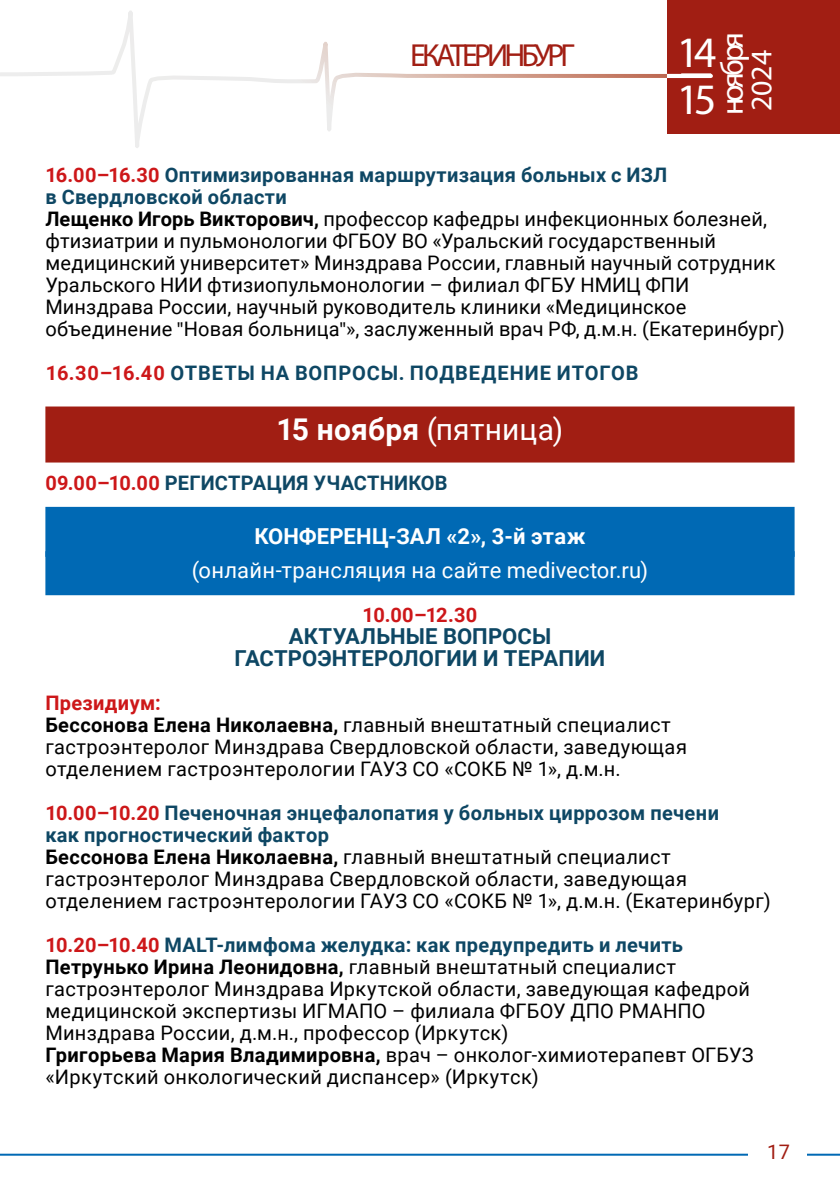
<style>
.page{position:relative;width:840px;height:1191px;background:#fff}
.page>*{position:absolute;margin:0;border:0;box-sizing:border-box;transform-origin:0 0}
.t1{font:43.6px/47.6px "Myriad Pro";color:#fff}
.t2{font:32px "Myriad Pro";letter-spacing:-.12em;color:#a11e13}
.t3{font:31.8px "Myriad Pro";letter-spacing:-.115em;color:#fff}
.t4{font:30px "Roboto";letter-spacing:.01em;color:#fff}
.t5{font:30px "Myriad Pro";color:#fff}
.t6{font:700 22px/22px "Roboto";letter-spacing:.005em;color:#0e4764;text-align:center}
.t7{font:22px "Roboto";letter-spacing:.01em;color:#fff}
.t8{font:700 22px "Roboto";letter-spacing:.01em;color:#fff}
.t9{font:20px/22px "Roboto";letter-spacing:.015em;color:#000}
.t10{font:700 20px "Roboto";letter-spacing:.03em;color:#0e4764}
.t11{font:700 20px "Roboto";letter-spacing:.01em;color:#0e4764}
.t12{font:700 20px "Roboto";letter-spacing:-.015em;color:#cd1719}
.t13{font:20px "Roboto";color:#a11e13}
.s1{font-weight:700;color:#cd1719}
.s2{font-weight:700;color:#0e4764}
.s3{font-weight:700}
.s4{font-family:"Myriad Pro"}
.s5{color:#cd1719}
</style>
<div class="page">
<svg style="left:0;top:11px;width:667px;height:137px"></svg>
<div style="left:667px;top:0;width:172px;height:134px;background:#a11e13"></div>
<svg style="left:667px;top:73px;width:46px;height:6px"></svg>
<hr style="left:680px;top:73px;width:30px;height:3px;background:#fff">
<hr style="left:0;top:1153px;width:839px;height:2px;background:#0069b4">
<div style="left:748px;top:1116px;width:58px;height:75px;background:#fff"></div>
<div style="left:45px;top:406px;width:749px;height:56px;background:#a11e13"></div>
<div style="left:45px;top:507px;width:749px;height:50px;background:#0069b4"></div>
<div style="left:45px;top:551px;width:749px;height:44px;background:#0069b4"></div>
<h3 class="t3" style="left:712px;top:115px;width:85px;rotate:-90deg">ноября</h3>
<h2 class="t2" style="left:410px;top:36px;width:166px">ЕКАТЕРИНБУРГ</h2>
<h1 class="t1" style="left:676px;top:27px;width:41px">14<br>15</h1>
<h3 class="t5" style="left:742px;top:111px;width:63px;rotate:-90deg">2024</h3>
<p class="t9" style="left:45px;top:163px;width:740px"><span class="s1">16.00–16.30</span> <span class="s2">Оптимизированная маршрутизация больных с ИЗЛ<br>в Свердловской области<br></span><span class="s3">Лещенко Игорь Викторович,</span> профессор кафедры инфекционных болезней, фтизиатрии и пульмонологии ФГБОУ ВО «Уральский государственный медицинский университет» Минздрава России, главный научный сотрудник Уральского НИИ фтизиопульмонологии – филиал ФГБУ НМИЦ ФПИ Минздрава России, научный руководитель клиники «Медицинское объединение <span class="s4">"</span>Новая больница<span class="s4">"</span>», заслуженный врач РФ, д.м.н. (Екатеринбург)</p>
<p class="t10" style="left:46px;top:359px;width:594px"><span class="s5">16.30–16.40</span> ОТВЕТЫ НА ВОПРОСЫ. ПОДВЕДЕНИЕ ИТОГОВ</p>
<h3 class="t4" style="left:276px;top:408px;width:288px"><span class="s3">15 ноября</span> (пятница)</h3>
<p class="t11" style="left:45px;top:469px;width:403px"><span class="s5">09.00–10.00</span> РЕГИСТРАЦИЯ УЧАСТНИКОВ</p>
<p class="t8" style="left:254px;top:521px;width:332px">КОНФЕРЕНЦ-ЗАЛ «2», 3‑й этаж</p>
<p class="t7" style="left:192px;top:555px;width:457px">(онлайн-трансляция на сайте medivector.ru)</p>
<p class="t12" style="left:362px;top:601px;width:116px">10.00–12.30</p>
<p class="t6" style="left:234px;top:624px;width:372px">АКТУАЛЬНЫЕ ВОПРОСЫ<br>ГАСТРОЭНТЕРОЛОГИИ И ТЕРАПИИ</p>
<p class="t9" style="left:45px;top:691px;width:642px"><span class="s1">Президиум:<br></span><span class="s3">Бессонова Елена Николаевна,</span> главный внештатный специалист гастроэнтеролог Минздрава Свердловской области, заведующая отделением гастроэнтерологии ГАУЗ СО «СОКБ № 1», д.м.н.</p>
<p class="t9" style="left:45px;top:801px;width:726px"><span class="s1">10.00–10.20</span> <span class="s2">Печеночная энцефалопатия у больных циррозом печени<br>как прогностический фактор<br></span><span class="s3">Бессонова Елена Николаевна,</span> главный внештатный специалист гастроэнтеролог Минздрава Свердловской области, заведующая отделением гастроэнтерологии ГАУЗ СО «СОКБ № 1», д.м.н. (Екатеринбург)</p>
<p class="t9" style="left:45px;top:933px;width:709px"><span class="s1">10.20–10.40</span> <span class="s2">MALT-лимфома желудка: как предупредить и лечить </span><span class="s3">Петрунько Ирина Леонидовна,</span> главный внештатный специалист гастроэнтеролог Минздрава Иркутской области, заведующая кафедрой медицинской экспертизы ИГМАПО – филиала ФГБОУ ДПО РМАНПО Минздрава России, д.м.н., профессор (Иркутск)<br><span class="s3">Григорьева Мария Владимировна,</span> врач – онколог-химиотерапевт ОГБУЗ «Иркутский онкологический диспансер» (Иркутск)</p>
<p class="t13" style="left:766px;top:1137px;width:24px">17</p>
</div>
